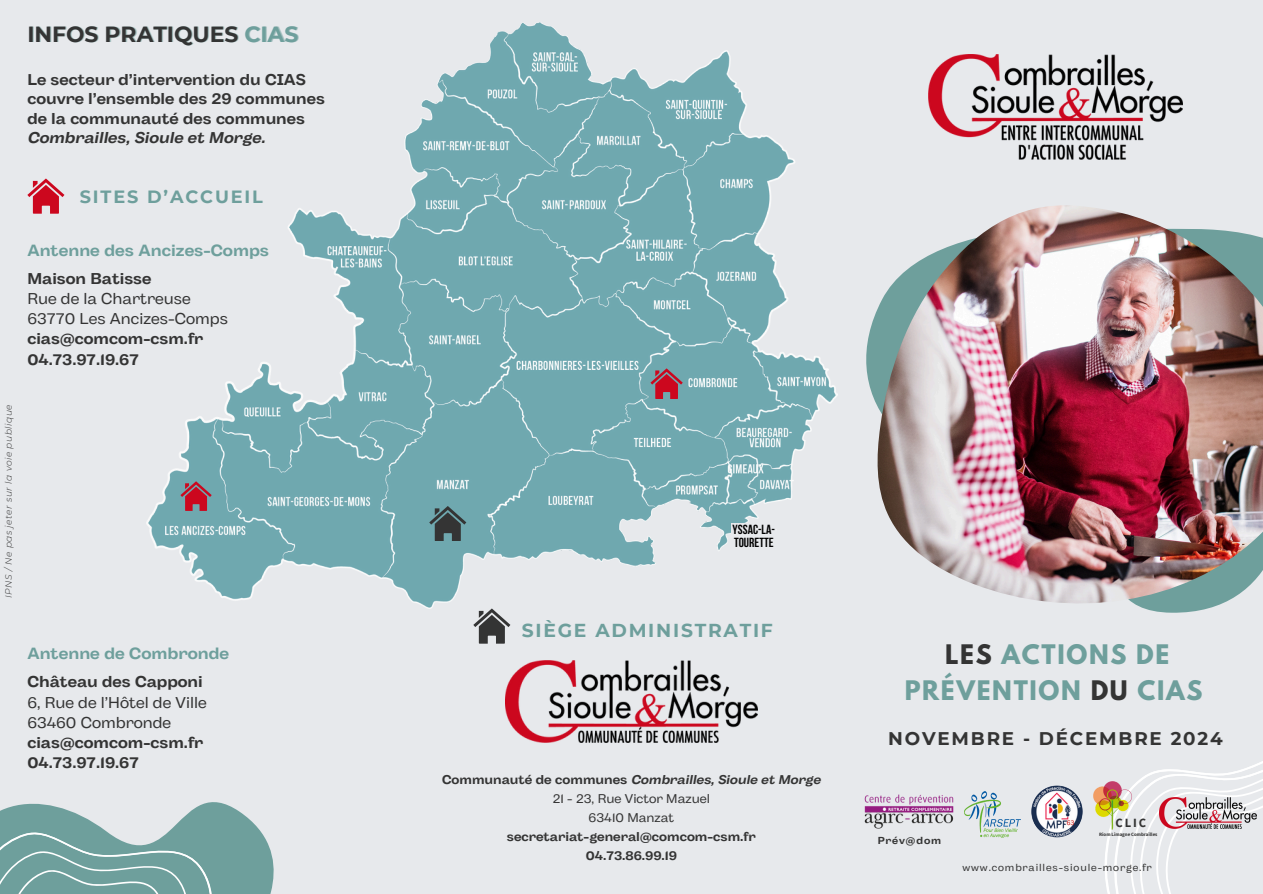
<style>
.page{position:relative;width:1263px;height:894px;background:#fff}
.page>*{position:absolute;margin:0;border:0;box-sizing:border-box;transform-origin:0 0}
.t1{font:700 23.85px/36px "League Spartan";letter-spacing:.07em;color:#6e9f9c;text-align:center}
.t2{font:700 21.9px "Montserrat";color:#343434}
.t3{font:700 18.75px "Montserrat";letter-spacing:.095em;color:#6e9f9c}
.t4{font:700 18.3px "Montserrat";letter-spacing:.1em;color:#343434}
.t5{font:700 17.7px "Montserrat";letter-spacing:.105em;color:#6e9f9c}
.t6{font:700 16.2px "Body Grotesque Fit";color:#6e9f9c}
.t7{font:700 15.6px/20.2px "Body Grotesque Fit";color:#343434}
.t8{font:700 13.2px/13.2px "Bebas Neue";color:#000}
.t9{font:700 12.6px/19px "Body Grotesque Fit";color:#343434;text-align:center}
.t10{font:700 12.6px "Source Sans Pro";color:#343434}
.t11{font:10.2px "Body Grotesque Fit";letter-spacing:.085em;color:#343434}
.t12{font:700 10.2px "Body Grotesque Fit";letter-spacing:.085em;color:#343434}
.t13{font:italic 300 9.15px "Montserrat";letter-spacing:.05em;color:#343434}
.t14{font:700 4.95px "Source Sans Pro";color:#343434}
.s1{color:rgb(110 159 156/.56)}
.s2{font-style:italic}
.s3{font-weight:400}
.s4{color:#343434}
</style>
<div class="page">
<div style="left:0;top:0;width:1263px;height:893px;background:#e7e9ec"></div>
<svg style="left:837px;top:99px;width:386px;height:514px"></svg>
<svg style="left:0;top:802px;width:274px;height:91px"></svg>
<img style="left:877px;top:205px;width:386px;height:398px">
<img style="left:928px;top:54px;width:254px;height:106px">
<svg style="left:1105px;top:761px;width:158px;height:132px"></svg>
<img style="left:1031px;top:785px;width:52px;height:52px;border-radius:50%">
<img style="left:1159px;top:797px;width:97px;height:31px">
<img style="left:146px;top:23px;width:691px;height:585px">
<img style="left:506px;top:660px;width:252px;height:82px">
<div style="left:731px;top:523px;width:45px;height:24px;background:#e7e9ec"></div>
<img style="left:1093px;top:781px;width:40px;height:50px">
<svg style="left:429px;top:506px;width:37px;height:34px"></svg>
<svg style="left:473px;top:608px;width:37px;height:35px"></svg>
<svg style="left:27px;top:178px;width:37px;height:35px"></svg>
<svg style="left:180px;top:481px;width:32px;height:29px"></svg>
<svg style="left:650px;top:368px;width:33px;height:30px"></svg>
<img style="left:964px;top:791px;width:57px;height:46px">
<img style="left:865px;top:794px;width:89px;height:34px">
<p class="t2" style="left:27px;top:21px;width:273px">INFOS PRATIQUES <span class="s1">CIAS</span></p>
<h3 class="t7" style="left:27px;top:71px;width:299px;line-height:19.2px">Le secteur d’intervention du CIAS couvre l’ensemble des 29 communes de la communauté des communes<br><span class="s2">Combrailles, Sioule et Morge.</span></h3>
<p class="t5" style="left:80px;top:186px;width:185px">SITES D’ACCUEIL</p>
<p class="t6" style="left:27px;top:241px;width:243px">Antenne des Ancizes-Comps</p>
<p class="t7" style="left:27px;top:269px;width:202px">Maison Batisse<br><span class="s3">Rue de la Chartreuse<br>63770 Les Ancizes-Comps </span>cias@comcom-csm.fr<br>04.73.97.19.67</p>
<p class="t13" style="left:3px;top:597px;width:195px;rotate:-90deg">IPNS /Ne pas jeter sur la voie publique</p>
<h2 class="t6" style="left:27px;top:644px;width:203px">Antenne de Combronde</h2>
<h3 class="t7" style="left:27px;top:672px;width:181px">Château des Capponi<br><span class="s3">6, Rue de l’Hôtel de Ville<br>63460 Combronde </span>cias@comcom-csm.fr<br>04.73.97.19.67</h3>
<h4 class="t8" style="left:733px;top:524px;width:44px">YSSAC-LA-<br>TOURETTE</h4>
<h3 class="t3" style="left:522px;top:618px;width:253px">SIÈGE ADMINISTRATIF</h3>
<p class="t9" style="left:442px;top:771px;width:380px">Communauté de communes <span class="s2">Combrailles, Sioule et Morge<br></span><span class="s3">21 - 23, Rue Victor Mazuel<br>63410 Manzat<br></span>secretariat-general@comcom-csm.fr<br>04.73.86.99.19</p>
<h1 class="t1" style="left:905px;top:639px;width:299px"><span class="s4">LES</span> ACTIONS DE<br>PRÉVENTION <span class="s4">DU</span> CIAS</h1>
<p class="t4" style="left:888px;top:727px;width:336px">NOVEMBRE - DÉCEMBRE 2024</p>
<p class="t12" style="left:878px;top:834px;width:65px">Prév@dom</p>
<h1 class="t10" style="left:1116px;top:814px;width:32px">CLIC</h1>
<p class="t14" style="left:1099px;top:830px;width:60px">Riom Limagne Combrailles</p>
<h4 class="t11" style="left:963px;top:861px;width:191px">www.combrailles-sioule-morge.fr</h4>
</div>
